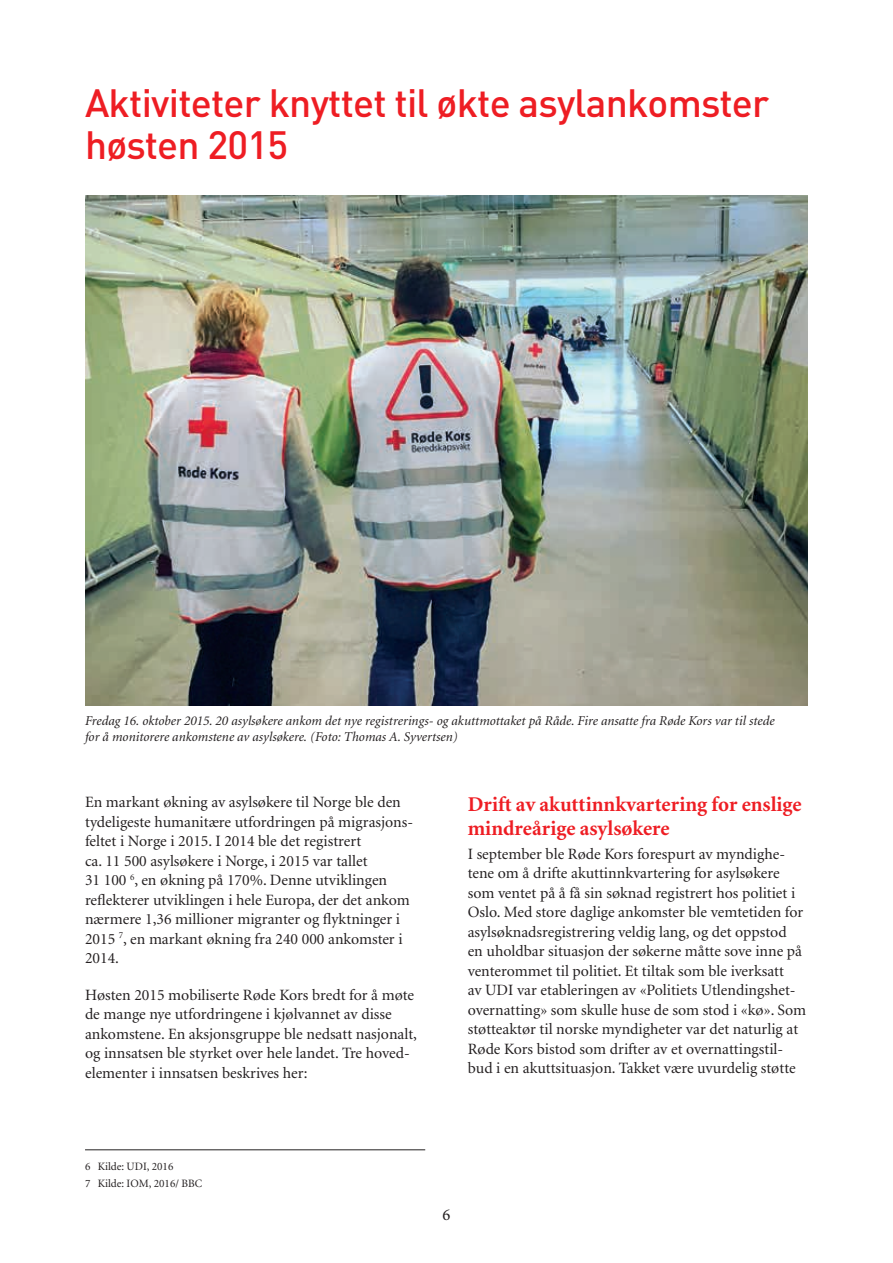
<style>
.page{position:relative;width:893px;height:1263px;background:#fff}
.page>*{position:absolute;margin:0;border:0;box-sizing:border-box;transform-origin:0 0}
.t1{font:500 39px/42px "DIN";letter-spacing:-.02em;color:#ee1d23}
.t2{font:700 21px/24px "Minion LT";color:#ee1d23}
.t3{font:16.5px "Minion Pro";color:#231f20}
.t4{font:15.75px/19.5px "Minion LT";color:#231f20}
.t5{font:italic 13.5px/16.5px "Minion LT";color:#231f20}
.t6{font:11.25px/17.7px "Minion LT";color:#231f20}
</style>
<div class="page">
<hr style="left:85px;top:1149px;width:340px;height:1px;background:#231f20">
<img style="left:85px;top:196px;width:723px;height:510px">
<h1 class="t1" style="left:85px;top:80px;width:686px">Aktiviteter knyttet til økte asylankomster høsten 2015</h1>
<p class="t5" style="left:85px;top:712px;width:691px">Fredag 16. oktober 2015. 20 asylsøkere ankom det nye registrerings- og akuttmottaket på Råde. Fire ansatte fra Røde Kors var til stede for å monitorere ankomstene av asylsøkere. (Foto: Thomas A. Syvertsen)</p>
<p class="t4" style="left:85px;top:793px;width:330px">En markant økning av asylsøkere til Norge ble den tydeligeste humanitære utfordringen på migrasjons&shy;feltet i Norge i 2015. I 2014 ble det registrert<br>ca. 11 500 asylsøkere i Norge, i 2015 var tallet<br>31 100 <sup>6</sup>, en økning på 170%. Denne utviklingen reflekterer utviklingen i hele Europa, der det ankom nærmere 1,36 millioner migranter og flyktninger i 2015 <sup>7</sup>, en markant økning fra 240 000 ankomster i 2014.</p>
<p class="t4" style="left:85px;top:985px;width:334px">Høsten 2015 mobiliserte Røde Kors bredt for å møte de mange nye utfordringene i kjølvannet av disse ankomstene. En aksjonsgruppe ble nedsatt nasjonalt, og innsatsen ble styrket over hele landet. Tre hoved&shy;elementer i innsatsen beskrives her:</p>
<h2 class="t2" style="left:468px;top:793px;width:335px">Drift av akuttinnkvartering for enslige mindreårige asylsøkere</h2>
<p class="t4" style="left:468px;top:844px;width:340px">I september ble Røde Kors forespurt av myndighe&shy;tene om å drifte akuttinnkvartering for asylsøkere som ventet på å få sin søknad registrert hos politiet i Oslo. Med store daglige ankomster ble vemtetiden for asylsøknadsregistrering veldig lang, og det oppstod<br>en uholdbar situasjon der søkerne måtte sove inne på venterommet til politiet. Et tiltak som ble iverksatt<br>av UDI var etableringen av «Politiets Utlendingshet&shy;overnatting» som skulle huse de som stod i «kø». Som støtteaktør til norske myndigheter var det naturlig at Røde Kors bistod som drifter av et overnattingstil&shy;bud i en akuttsituasjon. Takket være uvurdelig støtte</p>
<p class="t6" style="left:85px;top:1157px;width:119px">6 Kilde: UDI, 2016<br>7 Kilde: IOM, 2016/ BBC</p>
<p class="t3" style="left:442px;top:1203px;width:9px">6</p>
</div>
